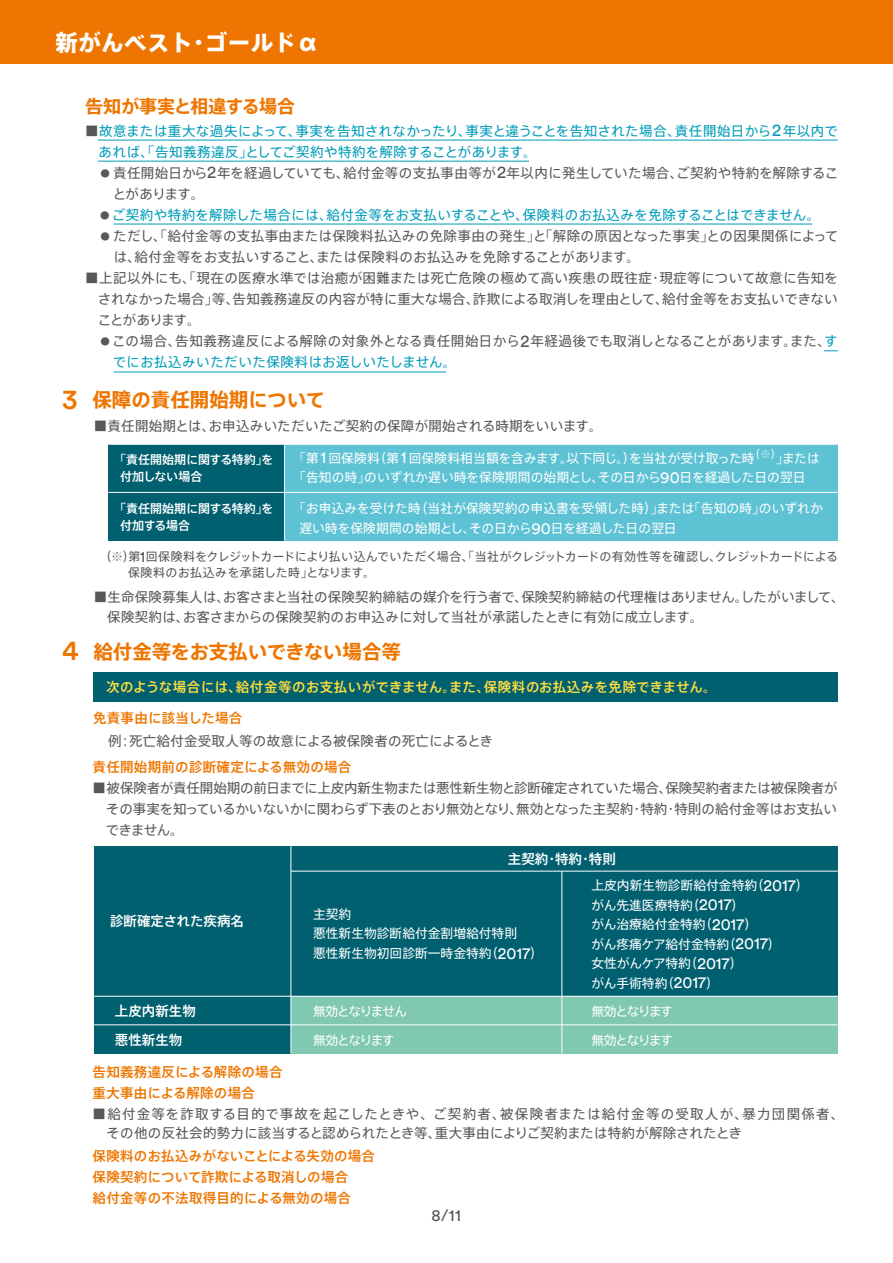
<style>
.page{position:relative;width:893px;height:1263px;background:#fff}
.page>*{position:absolute;margin:0;border:0;box-sizing:border-box;transform-origin:0 0}
.t1{font:22.5px "Axis Basic Pro N H";letter-spacing:.02em;color:#fff}
.t2{font:19.5px "Axis Basic Pro N B";color:#ee7600}
.t3{font:18px "Axis Basic Pro N B";letter-spacing:-.005em;color:#ee7600}
.t4{font:16.5px "Circular Pro";color:#595857}
.t5{font:13.5px/19.5px "Axis Basic Pro N R";letter-spacing:.01em;color:#595857}
.t6{font:13.5px/21px "Axis Basic Pro N R";letter-spacing:.03em;color:#595857}
.t7{font:13.5px/21px "Axis Basic Pro N R";letter-spacing:.025em;color:#009cb9}
.t8{font:13.5px/21.3px "Axis Basic Pro N M";letter-spacing:.02em;color:#ee7600}
.t9{font:13.5px "Axis Basic Pro N R";letter-spacing:-.01em;color:#595857}
.t10{font:13.5px "Axis Basic Pro N M";letter-spacing:.03em;color:#ffde3f}
.t11{font:13.5px "Axis Basic Pro N M";color:#fff}
.t12{font:12.75px/19.5px "Axis Basic Pro N R";color:#fff}
.t13{font:12.75px "Axis Basic Pro N R";letter-spacing:-.115em;color:#fff}
.t14{font:12.75px "Axis Basic Pro N R";letter-spacing:-.08em;color:#fff}
.t15{font:12px/16.5px "Axis Basic Pro N R";letter-spacing:-.02em;color:#595857}
.t16{font:12px/17.2px "Axis Basic Pro N M";color:#fff}
.s1{color:#595857}
.s2{font-family:"Circular Pro";font-size:17.25px}
.s3{font-size:9.45px}
.s4{font-size:9.45px;color:#595857}
.s5{color:#009cb9}
.s6{font-family:"Circular Pro";font-weight:500;font-size:28.2px}
.s7{font-family:"Circular Pro";font-size:16.35px}
.s8{font-family:"Circular Pro";font-size:15.3px}
</style>
<div class="page">
<div style="left:0;top:0;width:893px;height:64px;background:#ee7600"></div>
<div style="left:94px;top:871px;width:197px;height:182px;background:#006070"></div>
<div style="left:94px;top:846px;width:744px;height:25px;background:#006070"></div>
<div style="left:291px;top:871px;width:547px;height:125px;background:#006070"></div>
<div style="left:291px;top:996px;width:547px;height:57px;background:#81c8b2"></div>
<hr style="left:290px;top:846px;width:1px;height:207px;background:#fff">
<hr style="left:562px;top:871px;width:1px;height:182px;background:#fff">
<div style="left:94px;top:672px;width:744px;height:29px;background:#006070"></div>
<hr style="left:291px;top:871px;width:547px;height:1px;background:#fff">
<hr style="left:94px;top:996px;width:744px;height:1px;background:#fff">
<hr style="left:94px;top:1024px;width:744px;height:1px;background:#fff">
<div style="left:108px;top:444px;width:177px;height:96px;background:#006070"></div>
<div style="left:285px;top:444px;width:553px;height:96px;background:#5dc2d4"></div>
<hr style="left:108px;top:492px;width:730px;height:1px;background:#fff">
<hr style="left:284px;top:444px;width:1px;height:96px;background:#fff">
<hr style="left:108px;top:444px;width:730px;height:1px;background:#fff">
<hr style="left:98px;top:161px;width:431px;height:1px;background:#009cb9">
<hr style="left:114px;top:224px;width:698px;height:1px;background:#009cb9">
<hr style="left:114px;top:372px;width:332px;height:1px;background:#009cb9">
<svg style="left:824px;top:350px;width:14px;height:1px"></svg>
<hr style="left:98px;top:140px;width:740px;height:1px;background:#009cb9">
<h1 class="t1" style="left:55px;top:25px;width:265px">新がんベスト・ゴールドα</h1>
<h3 class="t3" style="left:85px;top:92px;width:212px">告知が事実と相違する場合</h3>
<p class="t7" style="left:99px;top:120px;width:741px;text-indent:-14px"><span class="s1">■</span>故意または重大な過失によって、事実を告知されなかったり、事実と違うことを告知された場合、責任開始日から<span class="s2">2</span>年以内であれば、「告知義務違反」としてご契約や特約を解除することがあります。</p>
<p class="t6" style="left:113px;top:162px;width:727px;text-indent:-12px"><span class="s3">●</span> 責任開始日から<span class="s2">2</span>年を経過していても、給付金等の支払事由等が<span class="s2">2</span>年以内に発生していた場合、ご契約や特約を解除することがあります。</p>
<p class="t7" style="left:100px;top:204px;width:721px"><span class="s4">●</span> ご契約や特約を解除した場合には、給付金等をお支払いすることや、保険料のお払込みを免除することはできません。</p>
<p class="t6" style="left:113px;top:225px;width:727px;text-indent:-13px"><span class="s3">●</span> ただし、「給付金等の支払事由または保険料払込みの免除事由の発生」と「解除の原因となった事実」との因果関係によっては、給付金等をお支払いすること、または保険料のお払込みを免除することがあります。</p>
<p class="t5" style="left:98px;top:267px;width:742px;line-height:21px;text-align:justify;text-indent:-13px">■上記以外にも、「現在の医療水準では治癒が困難または死亡危険の極めて高い疾患の既往症・現症等について故意に告知をされなかった場合」等、告知義務違反の内容が特に重大な場合、詐欺による取消しを理由として、給付金等をお支払いできないことがあります。</p>
<p class="t6" style="left:113px;top:330px;width:726px;text-indent:-13px"><span class="s3">●</span> この場合、告知義務違反による解除の対象外となる責任開始日から<span class="s2">2</span>年経過後でも取消しとなることがあります。また、<span class="s5">すでにお払込みいただいた保険料はお返しいたしません。</span></p>
<h2 class="t2" style="left:62px;top:385px;width:264px"><span class="s6">3</span> 保障の責任開始期について</h2>
<p class="t5" style="left:94px;top:415px;width:510px">■責任開始期とは、お申込みいただいたご契約の保障が開始される時期をいいます。</p>
<p class="t12" style="left:293px;top:447px;width:528px">「第<span class="s7">1</span> 回保険料（第<span class="s7">1</span> 回保険料相当額を含みます。以下同じ。）を当社が受け取った時<sup>（※）</sup>」または「告知の時」のいずれか遅い時を保険期間の始期とし、その日から<span class="s7">90</span>日を経過した日の翌日</p>
<p class="t16" style="left:120px;top:450px;width:155px;text-indent:-6px">「責任開始期に関する特約」を付加しない場合</p>
<p class="t16" style="left:120px;top:499px;width:155px;text-indent:-6px">「責任開始期に関する特約」を付加する場合</p>
<p class="t12" style="left:300px;top:498px;width:525px;text-indent:-6px">「お申込みを受けた時（当社が保険契約の申込書を受領した時）」または「告知の時」のいずれか遅い時を保険期間の始期とし、その日から<span class="s7">90</span>日を経過した日の翌日</p>
<p class="t15" style="left:128px;top:547px;width:712px;text-indent:-28px">（※）第<span class="s8">1</span>回保険料をクレジットカードにより払い込んでいただく場合、「当社がクレジットカードの有効性等を確認し、クレジットカードによる保険料のお払込みを承諾した時」となります。</p>
<p class="t5" style="left:107px;top:586px;width:739px;text-indent:-14px">■生命保険募集人は、お客さまと当社の保険契約締結の媒介を行う者で、保険契約締結の代理権はありません。したがいまして、保険契約は、お客さまからの保険契約のお申込みに対して当社が承諾したときに有効に成立します。</p>
<h2 class="t2" style="left:62px;top:637px;width:340px"><span class="s6">4</span> 給付金等をお支払いできない場合等</h2>
<p class="t10" style="left:106px;top:676px;width:612px">次のような場合には、給付金等のお支払いができません。また、保険料のお払込みを免除できません。</p>
<p class="t8" style="left:93px;top:706px;width:151px">免責事由に該当した場合</p>
<p class="t8" style="left:93px;top:755px;width:260px">責任開始期前の診断確定による無効の場合</p>
<p class="t5" style="left:108px;top:730px;width:386px">例：死亡給付金受取人等の故意による被保険者の死亡によるとき</p>
<p class="t9" style="left:93px;top:778px;width:746px">■被保険者が責任開始期の前日までに上皮内新生物または悪性新生物と診断確定されていた場合、保険契約者または被保険者が</p>
<p class="t5" style="left:106px;top:798px;width:732px">その事実を知っているかいないかに関わらず下表のとおり無効となり、無効となった主契約・特約・特則の給付金等はお支払い</p>
<p class="t5" style="left:93px;top:819px;width:93px">　できません。</p>
<p class="t11" style="left:110px;top:911px;width:136px">診断確定された疾病名</p>
<p class="t11" style="left:508px;top:849px;width:109px">主契約・特約・特則</p>
<p class="t12" style="left:313px;top:903px;width:231px">主契約<br>悪性新生物診断給付金割増給付特則<br>悪性新生物初回診断一時金特約（<span class="s7">2017</span>）</p>
<p class="t12" style="left:591px;top:875px;width:219px">上皮内新生物診断給付金特約（<span class="s7">2017</span>）がん先進医療特約（<span class="s7">2017</span>）<br>がん治療給付金特約（<span class="s7">2017</span>）<br>がん疼痛ケア給付金特約（<span class="s7">2017</span>）<br>女性がんケア特約（<span class="s7">2017</span>）<br>がん手術特約（<span class="s7">2017</span>）</p>
<p class="t11" style="left:115px;top:1001px;width:82px">上皮内新生物</p>
<p class="t14" style="left:313px;top:1002px;width:96px">無効となりません</p>
<p class="t13" style="left:313px;top:1031px;width:83px">無効となります</p>
<p class="t13" style="left:591px;top:1002px;width:83px">無効となります</p>
<p class="t11" style="left:115px;top:1030px;width:69px">悪性新生物</p>
<p class="t13" style="left:591px;top:1031px;width:83px">無効となります</p>
<p class="t8" style="left:93px;top:1060px;width:191px;line-height:20.9px">告知義務違反による解除の場合重大事由による解除の場合</p>
<p class="t5" style="left:93px;top:1103px;width:753px">■給付金等を詐取する目的で事故を起こしたときや、ご契約者、被保険者または給付金等の受取人が、暴力団関係者、　その他の反社会的勢力に該当すると認められたとき等、重大事由によりご契約または特約が解除されたとき</p>
<p class="t8" style="left:93px;top:1144px;width:284px">保険料のお払込みがないことによる失効の場合保険契約について詐欺による取消しの場合<br>給付金等の不法取得目的による無効の場合</p>
<p class="t4" style="left:431px;top:1204px;width:31px">8/11</p>
</div>
